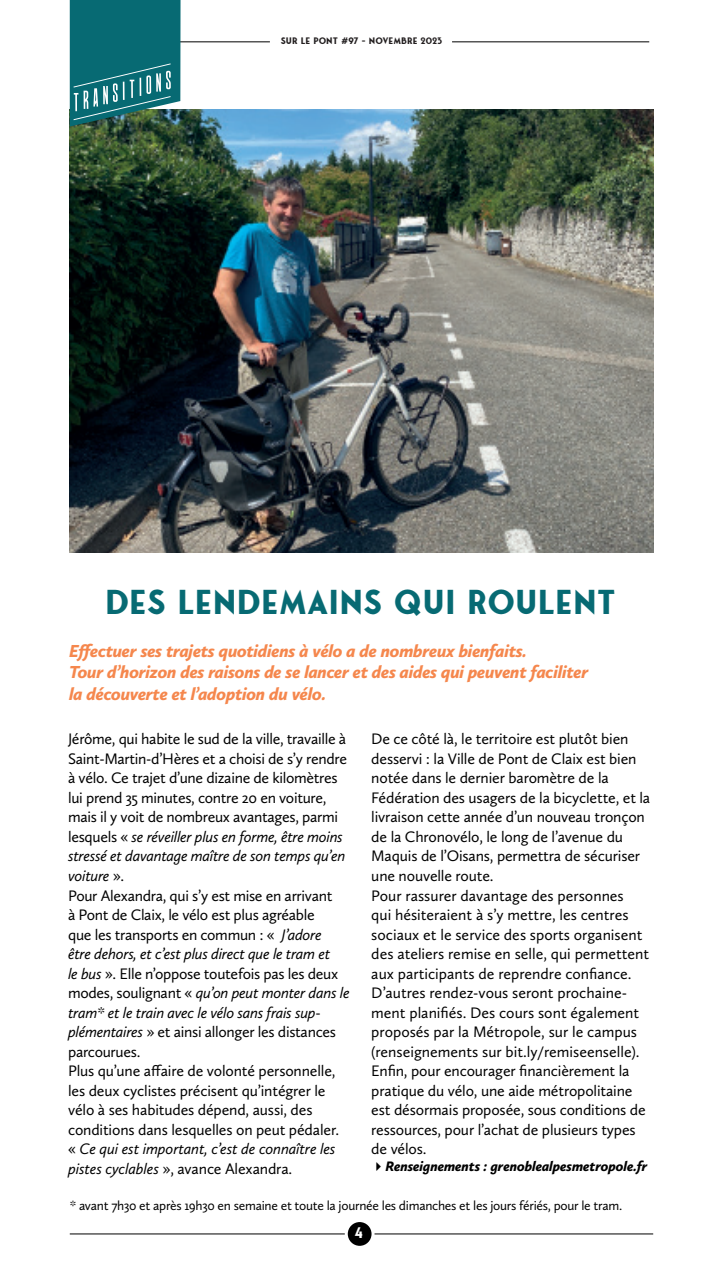
<style>
.page{position:relative;width:723px;height:1276px;background:#fff}
.page>*{position:absolute;margin:0;border:0;box-sizing:border-box;transform-origin:0 0}
.t1{font:700 33px "Fonseca";color:#076a73}
.t2{font:italic 900 18px/21.6px "Calluna Sans";letter-spacing:-.01em;color:#f5874d}
.t3{font:15.75px/19.5px "Calluna Sans";letter-spacing:-.01em;color:#000}
.t4{font:700 14.55px "Fonseca";color:#fff}
.t5{font:italic 900 14.25px "Calluna Sans";color:#000}
.t6{font:13.5px "Calluna Sans";letter-spacing:-.02em;color:#000}
.t7{font:700 9px "Fonseca";color:#231f20}
.s1{font-style:italic}
</style>
<div class="page">
<img style="left:70px;top:109px;width:583px;height:444px">
<hr style="left:75px;top:41px;width:195px;height:1px;background:#000">
<hr style="left:452px;top:41px;width:197px;height:1px;background:#000">
<hr style="left:70px;top:1233px;width:583px;height:1px;background:#000">
<div style="left:346px;top:1220px;width:27px;height:27px;background:#000;border-radius:50%"></div>
<div style="left:345px;top:1219px;width:29px;height:29px;border:3px solid #fff;border-radius:50%"></div>
<svg style="left:70px;top:0;width:110px;height:126px;background:#1b7278"></svg>
<p class="t7" style="left:281px;top:36px;width:163px">SUR LE PONT #97 - NOVEMBRE 2023</p>
<p class="t1" style="left:105px;top:581px;width:512px">DES LENDEMAINS QUI ROULENT</p>
<p class="t2" style="left:69px;top:639px;width:459px">Effectuer ses trajets quotidiens à vélo a de nombreux bienfaits.</p>
<p class="t2" style="left:69px;top:661px;width:520px">Tour d’horizon des raisons de se lancer et des aides qui peuvent faciliter la découverte et l’adoption du vélo.</p>
<p class="t3" style="left:68px;top:729px;width:280px">Jérôme, qui habite le sud de la ville, travaille à Saint-Martin-d’Hères et a choisi de s’y rendre à vélo. Ce trajet d’une dizaine de kilomètres lui prend 35 minutes, contre 20 en voiture, mais il y voit de nombreux avantages, parmi lesquels « <span class="s1">se réveiller plus en forme, être moins stressé et davantage maître de son temps qu’en voiture</span> ».</p>
<p class="t3" style="left:68px;top:885px;width:283px">Pour Alexandra, qui s’y est mise en arrivant<br>à Pont de Claix, le vélo est plus agréable<br>que les transports en commun : « <span class="s1">J’adore<br>être dehors, et c’est plus direct que le tram et<br>le bus</span> ». Elle n’oppose toutefois pas les deux modes, soulignant « <span class="s1">qu’on peut monter dans le tram* et le train avec le vélo sans frais sup&shy;plémentaires</span> » et ainsi allonger les distances parcourues.</p>
<p class="t3" style="left:68px;top:1060px;width:273px">Plus qu’une affaire de volonté personnelle, les deux cyclistes précisent qu’intégrer le vélo à ses habitudes dépend, aussi, des conditions dans lesquelles on peut pédaler. « <span class="s1">Ce qui est important, c’est de connaître les pistes cyclables</span> », avance Alexandra.</p>
<p class="t3" style="left:371px;top:729px;width:281px">De ce côté là, le territoire est plutôt bien desservi : la Ville de Pont de Claix est bien notée dans le dernier baromètre de la Fédération des usagers de la bicyclette, et la livraison cette année d’un nouveau tronçon de la Chronovélo, le long de l’avenue du Maquis de l’Oisans, permettra de sécuriser une nouvelle route.</p>
<p class="t3" style="left:371px;top:885px;width:279px">Pour rassurer davantage des personnes<br>qui hésiteraient à s’y mettre, les centres sociaux et le service des sports organisent des ateliers remise en selle, qui permettent aux participants de reprendre confiance.<br>D’autres rendez-vous seront prochaine&shy;ment planifiés. Des cours sont également proposés par la Métropole, sur le campus (renseignements sur bit.ly/remiseenselle).</p>
<p class="t3" style="left:371px;top:1060px;width:276px">Enfin, pour encourager financièrement la pratique du vélo, une aide métropolitaine est désormais proposée, sous conditions de ressources, pour l’achat de plusieurs types de vélos.</p>
<p class="t5" style="left:371px;top:1157px;width:277px">✔Renseignements : grenoblealpesmetropole.fr</p>
<p class="t6" style="left:70px;top:1197px;width:554px">* avant 7h30 et après 19h30 en semaine et toute la journée les dimanches et les jours fériés, pour le tram.</p>
<p class="t4" style="left:355px;top:1224px;width:10px">4</p>
</div>
